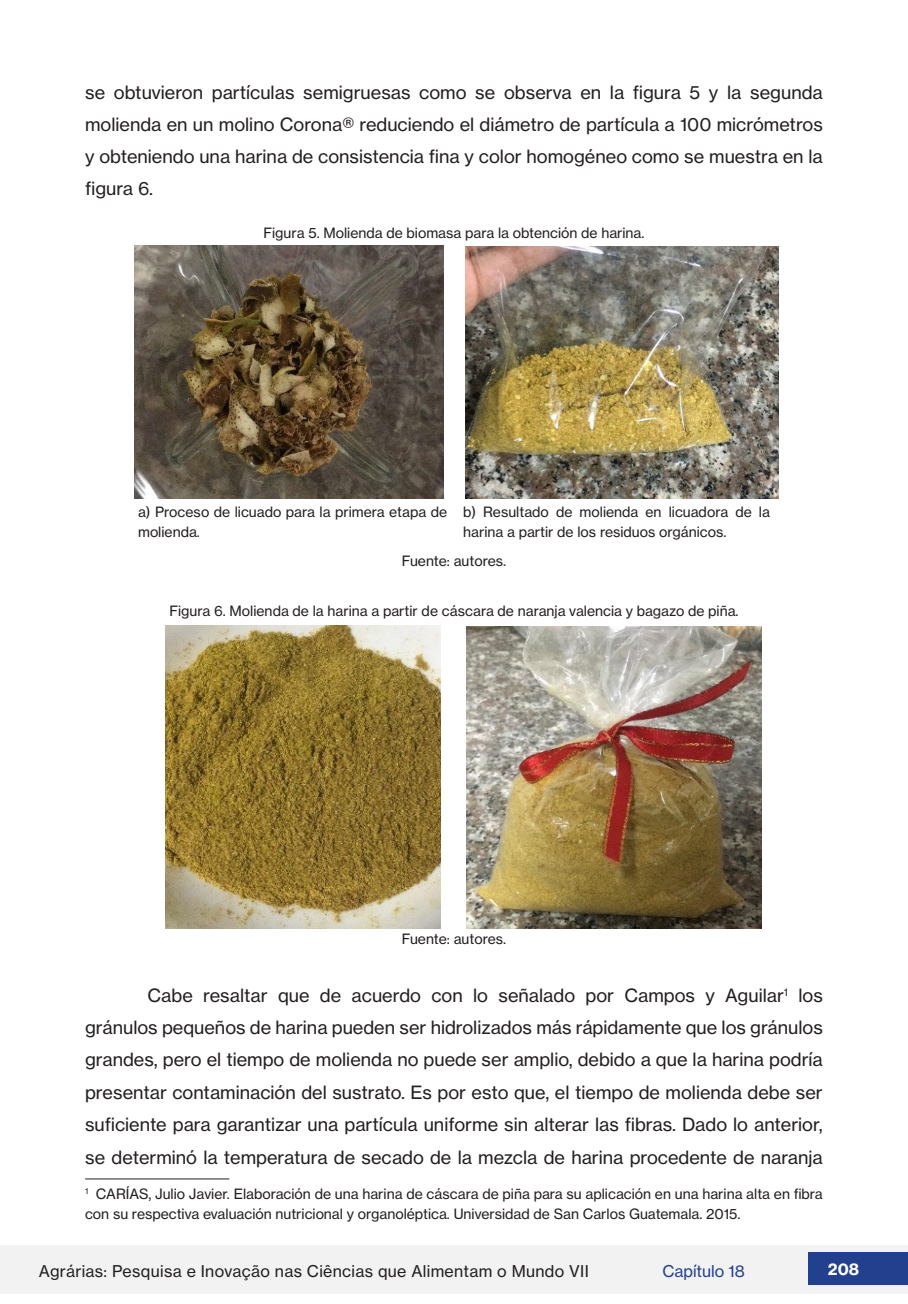
<style>
.page{position:relative;width:908px;height:1304px;background:#fff}
.page>*{position:absolute;margin:0;border:0;box-sizing:border-box;transform-origin:0 0}
.CORPO_DO_TEXTO_ATUAL{font:18px/32.4px "N Haas Grotesk TX Pro 55 Rg";color:#231f20;text-align:justify}
.t1{font:16px "N Haas Grotesk TX Pro 55 Rg";letter-spacing:.02em;color:#231f20}
.t2{font:16px "N Haas Grotesk TX Pro 55 Rg";color:#23408f}
.t3{font:16px "N Haas Grotesk TX Pro 75 Bd";color:#fff}
.LEGENDAS_DE_TABELAS{font:14px/20px "N Haas Grotesk TX Pro 55 Rg";color:#231f20}
.NOTA_DE_RODA_PÉ{font:14px/20px "N Haas Grotesk TX Pro 55 Rg";color:#231f20}
</style>
<div class="page">
<div style="left:0;top:1245px;width:907px;height:49px;background:#f2f2f2"></div>
<div style="left:808px;top:1252px;width:99px;height:33px;background:#23408f"></div>
<hr style="left:85px;top:1178px;width:144px;height:1px;background:#231f20">
<img style="left:134px;top:246px;width:309px;height:252px">
<img style="left:465px;top:246px;width:313px;height:252px">
<img style="left:166px;top:625px;width:275px;height:303px">
<img style="left:466px;top:627px;width:294px;height:301px">
<p class="CORPO_DO_TEXTO_ATUAL" style="left:85px;top:77px;width:739px">se obtuvieron partículas semigruesas como se observa en la figura 5 y la segunda molienda en un molino Corona® reduciendo el diámetro de partícula a 100 micrómetros y obteniendo una harina de consistencia fina y color homogéneo como se muestra en la figura 6.</p>
<p class="LEGENDAS_DE_TABELAS" style="left:263px;top:223px;width:382px">Figura 5. Molienda de biomasa para la obtención de harina.</p>
<p class="LEGENDAS_DE_TABELAS" style="left:138px;top:502px;width:310px">a) Proceso de licuado para la primera etapa de molienda.</p>
<p class="LEGENDAS_DE_TABELAS" style="left:463px;top:502px;width:308px">b) Resultado de molienda en licuadora de la harina a partir de los residuos orgánicos.</p>
<p class="LEGENDAS_DE_TABELAS" style="left:401px;top:550px;width:106px">Fuente: autores.</p>
<p class="LEGENDAS_DE_TABELAS" style="left:169px;top:601px;width:570px">Figura 6. Molienda de la harina a partir de cáscara de naranja valencia y bagazo de piña.</p>
<p class="LEGENDAS_DE_TABELAS" style="left:401px;top:929px;width:106px">Fuente: autores.</p>
<p class="CORPO_DO_TEXTO_ATUAL" style="left:85px;top:979px;width:739px;text-indent:62px">Cabe resaltar que de acuerdo con lo señalado por Campos y Aguilar<sup>1</sup> los gránulos pequeños de harina pueden ser hidrolizados más rápidamente que los gránulos grandes, pero el tiempo de molienda no puede ser amplio, debido a que la harina podría presentar contaminación del sustrato. Es por esto que, el tiempo de molienda debe ser suficiente para garantizar una partícula uniforme sin alterar las fibras. Dado lo anterior, se determinó la temperatura de secado de la mezcla de harina procedente de naranja</p>
<p class="NOTA_DE_RODA_PÉ" style="left:85px;top:1184px;width:738px"><sup>1</sup> CARÍAS, Julio Javier. Elaboración de una harina de cáscara de piña para su aplicación en una harina alta en fibra con su respectiva evaluación nutricional y organoléptica. Universidad de San Carlos Guatemala. 2015.</p>
<p class="t1" style="left:39px;top:1261px;width:551px">Agrárias: Pesquisa e Inovação nas Ciências que Alimentam o Mundo VII</p>
<p class="t2" style="left:662px;top:1261px;width:84px">Capítulo 18</p>
<p class="t3" style="left:827px;top:1259px;width:33px">208</p>
</div>
